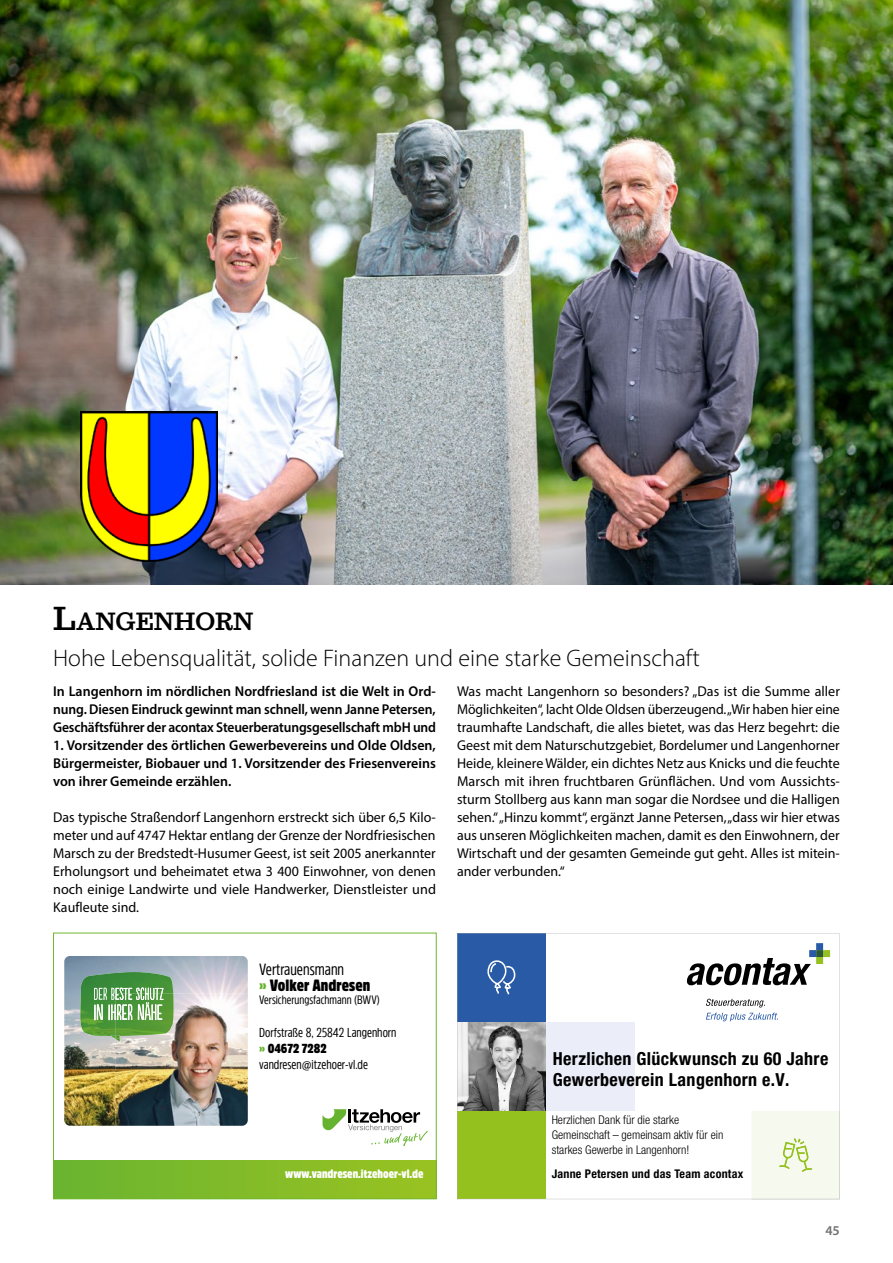
<style>
.page{position:relative;width:893px;height:1263px;background:#fff}
.page>*{position:absolute;margin:0;border:0;box-sizing:border-box;transform-origin:0 0}
.t1{font:700 24.75px "Sutro";color:#000}
.t2{font:300 24px "Myriad Pro";color:#000}
.t3{font:700 condensed 18px/21.6px "Helvetica Neue LT Pro";letter-spacing:.02em;color:#000}
.t4{font:16.2px/16px "Amsi Pro Cond";color:#000}
.t5{font:14.25px/18px "Myriad Pro";color:#000;text-align:justify}
.t6{font:600 14.25px/18px "Myriad Pro";letter-spacing:-.01em;color:#000;text-align:justify}
.t7{font:600 13.5px "Myriad Pro";color:#706f6f}
.t8{font:12.9px "Amsi Pro Cond";color:#000}
.t9{font:900 12.9px "Amsi Pro Cond";color:#000}
.t10{font:12.15px "Amsi Pro Cond";color:#000}
.t11{font:300 condensed 12px/15px "Helvetica Neue LT Pro";color:#000}
.t12{font:700 condensed 12px "Helvetica Neue LT Pro";letter-spacing:.02em;color:#000}
.t13{font:900 12px "Amsi Pro Cond";color:#fff}
.s1{font-size:33px}
.s2{font-weight:900;color:#65b32e}
.s3{font-weight:900}
.s4{color:#65b32e}
</style>
<div class="page">
<img style="left:0;top:0;width:893px;height:584px">
<img style="left:81px;top:411px;width:136px;height:150px">
<svg style="left:457px;top:933px;width:383px;height:266px"></svg>
<div style="left:752px;top:1111px;width:88px;height:88px;background:#f6f9ed"></div>
<img style="left:55px;top:956px;width:380px;height:241px">
<div style="left:53px;top:933px;width:384px;height:266px;border:1px solid #6fb72d"></div>
<h1 class="t1" style="left:53px;top:608px;width:202px"><span class="s1">L</span>ANGENHORN</h1>
<h2 class="t2" style="left:53px;top:643px;width:648px">Hohe Lebensqualität, solide Finanzen und eine starke Gemeinschaft</h2>
<p class="t6" style="left:53px;top:681px;width:384px">In Langenhorn im nördlichen Nordfriesland ist die Welt in Ord&shy;nung. Diesen Eindruck gewinnt man schnell, wenn Janne Petersen, Geschäftsführer der acontax Steuerberatungsgesellschaft mbH und</p>
<p class="t6" style="left:53px;top:735px;width:384px">1. Vorsitzender des örtlichen Gewerbevereins und Olde Oldsen, Bürgermeister, Biobauer und 1. Vorsitzender des Friesenvereins von ihrer Gemeinde erzählen.</p>
<p class="t5" style="left:53px;top:807px;width:384px">Das typische Straßendorf Langenhorn erstreckt sich über 6,5 Kilo&shy;meter und auf 4747 Hektar entlang der Grenze der Nordfriesischen Marsch zu der Bredstedt-Husumer Geest, ist seit 2005 anerkannter Erholungsort und beheimatet etwa 3 400 Einwohner, von denen noch einige Landwirte und viele Handwerker, Dienstleister und Kaufleute sind.</p>
<p class="t4" style="left:259px;top:961px;width:113px">Vertrauensmann<br><span class="s2">»</span> <span class="s3">Volker Andresen</span></p>
<p class="t10" style="left:259px;top:991px;width:122px">Versicherungsfachmann (BWV)</p>
<p class="t8" style="left:259px;top:1023px;width:139px">Dorfstraße 8, 25842 Langenhorn</p>
<p class="t8" style="left:259px;top:1055px;width:110px">vandresen@itzehoer-vl.de</p>
<p class="t9" style="left:259px;top:1039px;width:69px"><span class="s4">»</span> 04672 7282</p>
<p class="t13" style="left:285px;top:1165px;width:140px">www.vandresen.itzehoer-vl.de</p>
<p class="t5" style="left:457px;top:681px;width:384px">Was macht Langenhorn so besonders? „Das ist die Summe aller Möglichkeiten“, lacht Olde Oldsen überzeugend. „Wir haben hier eine traumhafte Landschaft, die alles bietet, was das Herz begehrt: die Geest mit dem Naturschutzgebiet‚ Bordelumer und Langenhorner Heide, kleinere Wälder, ein dichtes Netz aus Knicks und die feuchte Marsch mit ihren fruchtbaren Grünflächen. Und vom Aussichts&shy;sturm Stollberg aus kann man sogar die Nordsee und die Halligen sehen.“ „Hinzu kommt“, ergänzt Janne Petersen, „dass wir hier etwas aus unseren Möglichkeiten machen, damit es den Einwohnern, der Wirtschaft und der gesamten Gemeinde gut geht. Alles ist mitein&shy;ander verbunden.“</p>
<p class="t3" style="left:553px;top:1047px;width:277px">Herzlichen Glückwunsch zu 60 Jahre<br>Gewerbeverein Langenhorn e.V.</p>
<p class="t11" style="left:552px;top:1112px;width:173px">Herzlichen Dank für die starke<br>Gemeinschaft – gemeinsam aktiv für ein starkes Gewerbe in Langenhorn!</p>
<p class="t12" style="left:552px;top:1166px;width:193px">Janne Petersen und das Team acontax</p>
<p class="t7" style="left:825px;top:1222px;width:16px">45</p>
</div>
